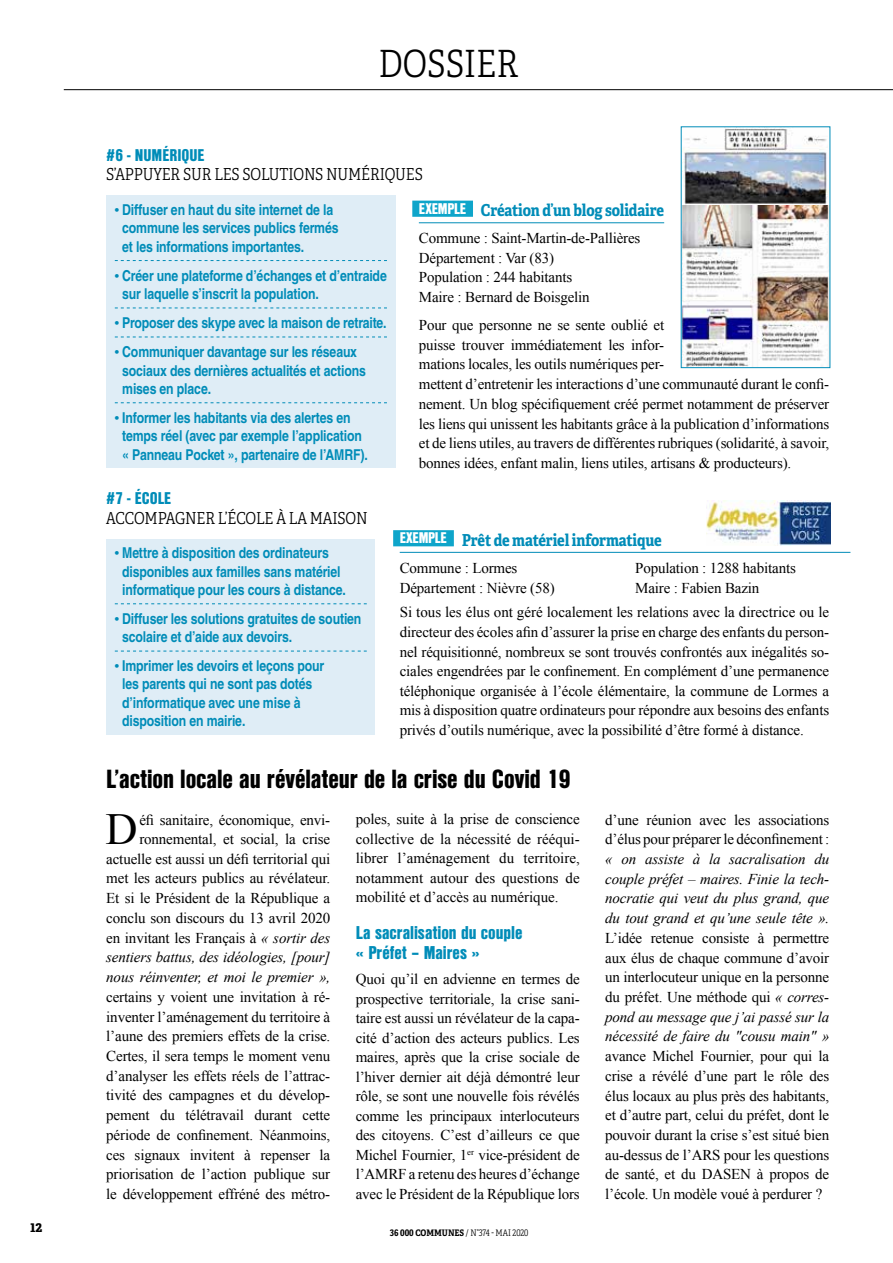
<style>
.page{position:relative;width:893px;height:1263px;background:#fff}
.page>*{position:absolute;margin:0;border:0;box-sizing:border-box;transform-origin:0 0}
.t1{font:44.4px "Times New Roman";color:#000}
.t2{font:37.5px "Adelle Condensed Lt";color:#000}
.t3{font:900 25.5px "Nimbus San Con L";letter-spacing:-.005em;color:#000}
.t4{font:900 18px/19.5px "Nimbus San Con L";color:#008cb8}
.t5{font:700 16.5px "Adelle Condensed";letter-spacing:-.01em;color:#008cb8}
.t6{font:16.5px "Adelle Condensed Lt";letter-spacing:-.01em;color:#000}
.t7{font:900 16.5px "Nimbus San Con L";color:#008cb8}
.t8{font:15px/19.5px "Times New Roman";letter-spacing:-.01em;color:#000;text-align:justify}
.t9{font:700 15px/18.5px "Nimbus San Con L";letter-spacing:-.01em;color:#008cb8}
.t10{font:italic 15px/19.6px "Times New Roman";letter-spacing:-.01em;color:#000;text-align:justify}
.t11{font:700 15px "Adelle Condensed";color:#000}
.t12{font:9px "Adelle Condensed Lt";color:#000}
.s1{font-family:"Nimbus San Con L";font-weight:900;font-size:15px;color:#fff}
.s2{font-style:italic}
.s3{font-family:"Adelle Condensed";font-weight:700}
</style>
<div class="page">
<hr style="left:64px;top:89px;width:829px;height:1px;background:#000">
<div style="left:106px;top:539px;width:269px;height:196px;background:#dfedf6"></div>
<svg style="left:115px;top:603px;width:252px;height:1px"></svg>
<svg style="left:115px;top:651px;width:252px;height:1px"></svg>
<img style="left:683px;top:128px;width:145px;height:238px">
<hr style="left:419px;top:222px;width:245px;height:1px;background:#008cb8">
<div style="left:412px;top:201px;width:61px;height:16px;background:#0ea5ca"></div>
<div style="left:106px;top:196px;width:289px;height:272px;background:#dfedf6"></div>
<svg style="left:115px;top:260px;width:272px;height:1px"></svg>
<svg style="left:115px;top:308px;width:272px;height:1px"></svg>
<svg style="left:115px;top:337px;width:272px;height:1px"></svg>
<svg style="left:115px;top:402px;width:272px;height:1px"></svg>
<hr style="left:400px;top:552px;width:450px;height:1px;background:#008cb8">
<div style="left:393px;top:530px;width:61px;height:16px;background:#0ea5ca"></div>
<img style="left:707px;top:500px;width:123px;height:46px">
<p class="t11" style="left:30px;top:1215px;width:14px">12</p>
<h2 class="t2" style="left:379px;top:37px;width:142px">DOSSIER</h2>
<p class="t7" style="left:106px;top:143px;width:100px">#6 - NUMÉRIQUE</p>
<p class="t6" style="left:106px;top:163px;width:318px">S’APPUYER SUR LES SOLUTIONS NUMÉRIQUES</p>
<p class="t5" style="left:419px;top:198px;width:247px"><span class="s1">EXEMPLE</span> Création d’un blog solidaire</p>
<p class="t8" style="left:419px;top:228px;width:223px;text-align:left">Commune : Saint-Martin-de-Pallières<br>Département : Var (83)<br>Population : 244 habitants<br>Maire : Bernard de Boisgelin</p>
<p class="t8" style="left:419px;top:315px;width:412px;text-align:left">Pour que personne ne se sente oublié et<br>puisse trouver immédiatement les infor-<br>mations locales, les outils numériques per-<br>mettent d’entretenir les interactions d’une communauté durant le confi&shy;nement. Un blog spécifiquement créé permet notamment de préserver les liens qui unissent les habitants grâce à la publication d’informations et de liens utiles, au travers de différentes rubriques (solidarité, à savoir, bonnes idées, enfant malin, liens utiles, artisans &amp; producteurs).</p>
<p class="t9" style="left:122px;top:200px;width:218px;text-indent:-7px">• Diffuser en haut du site internet de la commune les services publics fermés et les informations importantes.</p>
<p class="t9" style="left:122px;top:266px;width:266px;text-indent:-7px">• Créer une plateforme d’échanges et d’entraide sur laquelle s’inscrit la population.</p>
<p class="t9" style="left:115px;top:313px;width:273px">• Proposer des skype avec la maison de retraite.</p>
<p class="t9" style="left:122px;top:342px;width:245px;text-indent:-7px">• Communiquer davantage sur les réseaux sociaux des dernières actualités et actions mises en place.</p>
<p class="t9" style="left:122px;top:408px;width:247px;text-indent:-7px">• Informer les habitants via des alertes en temps réel (avec par exemple l’application « Panneau Pocket », partenaire de l’AMRF).</p>
<p class="t7" style="left:106px;top:486px;width:67px">#7 - ÉCOLE</p>
<p class="t6" style="left:106px;top:506px;width:263px">ACCOMPAGNER L’ÉCOLE À LA MAISON</p>
<p class="t9" style="left:122px;top:543px;width:225px;text-indent:-7px">• Mettre à disposition des ordinateurs disponibles aux familles sans matériel informatique pour les cours à distance.</p>
<p class="t9" style="left:122px;top:609px;width:241px;text-indent:-7px">• Diffuser les solutions gratuites de soutien scolaire et d’aide aux devoirs.</p>
<p class="t9" style="left:122px;top:656px;width:204px;text-indent:-7px">• Imprimer les devoirs et leçons pour les parents qui ne sont pas dotés d’informatique avec une mise à disposition en mairie.</p>
<p class="t5" style="left:400px;top:527px;width:264px"><span class="s1">EXEMPLE</span> Prêt de matériel informatique</p>
<p class="t8" style="left:400px;top:558px;width:157px">Commune : Lormes<br>Département : Nièvre (58)</p>
<p class="t8" style="left:635px;top:558px;width:162px">Population : 1288 habitants<br>Maire : Fabien Bazin</p>
<p class="t8" style="left:400px;top:602px;width:431px">Si tous les élus ont géré localement les relations avec la directrice ou le directeur des écoles afin d’assurer la prise en charge des enfants du person&shy;nel réquisitionné, nombreux se sont trouvés confrontés aux inégalités so&shy;ciales engendrées par le confinement. En complément d’une permanence téléphonique organisée à l’école élémentaire, la commune de Lormes a mis à disposition quatre ordinateurs pour répondre aux besoins des enfants privés d’outils numérique, avec la possibilité d’être formé à distance.</p>
<h3 class="t3" style="left:106px;top:761px;width:466px">L’action locale au révélateur de la crise du Covid 19</h3>
<h1 class="t1" style="left:106px;top:799px;width:34px">D</h1>
<p class="t8" style="left:106px;top:809px;width:225px;text-align:right">éfi sanitaire, économique, envi&shy;ronnemental, et social, la crise actuelle est aussi un défi territorial qui met les acteurs publics au révélateur.<br>Et si le Président de la République a conclu son discours du 13 avril 2020 en invitant les Français à <span class="s2">« sortir des sentiers battus, des idéologies, [pour] nous réinventer, et moi le premier »,</span></p>
<p class="t8" style="left:106px;top:987px;width:225px">certains y voient une invitation à ré&shy;inventer l’aménagement du territoire à l’aune des premiers effets de la crise.<br>Certes, il sera temps le moment venu d’analyser les effets réels de l’attrac&shy;tivité des campagnes et du dévelop&shy;pement du télétravail durant cette période de confinement. Néanmoins, ces signaux invitent à repenser la priorisation de l’action publique sur le développement effréné des métro-</p>
<p class="t8" style="left:356px;top:809px;width:225px">poles, suite à la prise de conscience collective de la nécessité de rééqui&shy;librer l’aménagement du territoire, notamment autour des questions de mobilité et d’accès au numérique.</p>
<p class="t4" style="left:356px;top:922px;width:168px">La sacralisation du couple « Préfet – Maires »</p>
<p class="t8" style="left:356px;top:969px;width:226px">Quoi qu’il en advienne en termes de prospective territoriale, la crise sani&shy;taire est aussi un révélateur de la capa&shy;cité d’action des acteurs publics. Les maires, après que la crise sociale de l’hiver dernier ait déjà démontré leur rôle, se sont une nouvelle fois révélés comme les principaux interlocuteurs des citoyens. C’est d’ailleurs ce que Michel Fournier, 1<sup>er</sup> vice-président de l’AMRF a retenu des heures d’échange avec le Président de la République lors</p>
<p class="t8" style="left:605px;top:809px;width:225px">d’une réunion avec les associations d’élus pour préparer le déconfinement :</p>
<p class="t10" style="left:605px;top:849px;width:225px">« on assiste à la sacralisation du couple préfet – maires. Finie la tech&shy;nocratie qui veut du plus grand, que du tout grand et qu’une seule tête ».</p>
<p class="t8" style="left:605px;top:928px;width:225px">L’idée retenue consiste à permettre aux élus de chaque commune d’avoir un interlocuteur unique en la personne du préfet. Une méthode qui <span class="s2">« corres&shy;pond au message que j’ai passé sur la nécessité de faire du "cousu main" »</span></p>
<p class="t8" style="left:605px;top:1046px;width:225px">avance Michel Fournier, pour qui la crise a révélé d’une part le rôle des élus locaux au plus près des habitants, et d’autre part, celui du préfet, dont le pouvoir durant la crise s’est situé bien au-dessus de l’ARS pour les questions de santé, et du DASEN à propos de l’école. Un modèle voué à perdurer ?</p>
<p class="t12" style="left:390px;top:1226px;width:140px"><span class="s3">36 000 COMMUNES</span> / N°374 - MAI 2020</p>
</div>
